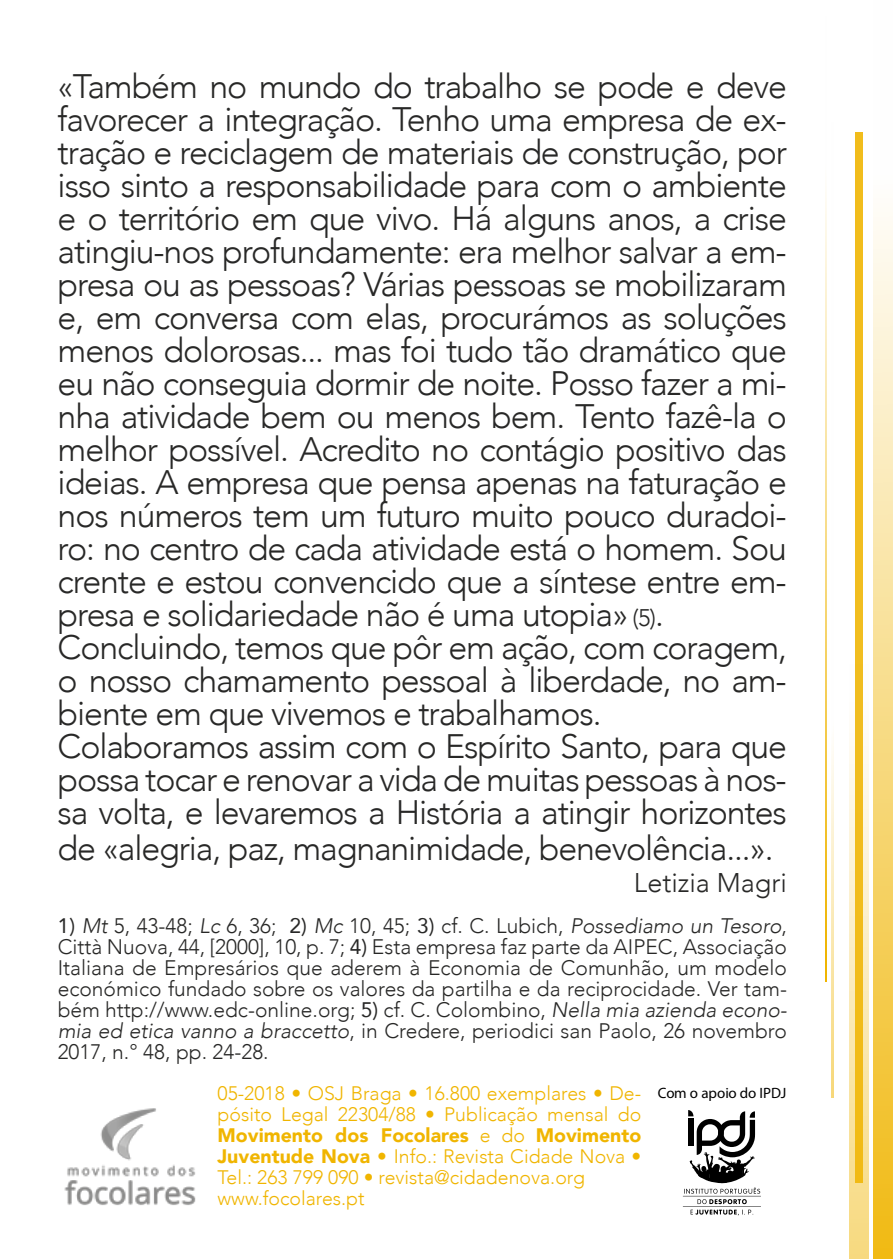
<style>
.page{position:relative;width:893px;height:1259px;background:#fff}
.page>*{position:absolute;margin:0;border:0;box-sizing:border-box;transform-origin:0 0}
.t1{font:300 33.9px/33px "Avenir";letter-spacing:-.035em;color:#282827}
.t2{font:300 27px "Avenir";color:#282827}
.t3{font:300 21px/21px "Avenir";color:#282827;text-align:justify}
.t4{font:300 19.5px/21px "Avenir";color:#f0b500}
.s1{font-size:24px}
.s2{font-weight:400}
.s3{font-style:italic}
.s4{font-family:"Myriad Pro";font-weight:400;font-size:15px;color:#000}
.s5{font-weight:900}
</style>
<div class="page">
<div style="left:873px;top:0;width:20px;height:1259px;background:linear-gradient(to bottom,#fff,#f1bb17)"></div>
<div style="left:855px;top:132px;width:7px;height:1050px;background:#f1bd1e"></div>
<hr style="left:825px;top:16px;width:1px;height:965px;background:#f0b500">
<hr style="left:831px;top:122px;width:2px;height:976px;background:#f0b500">
<svg style="left:849px;top:664px;width:20px;height:595px"></svg>
<svg style="left:683px;top:1110px;width:78px;height:105px"></svg>
<img style="left:64px;top:1108px;width:132px;height:97px">
<p class="t1" style="left:58px;top:70px;width:731px">«Também no mundo do trabalho se pode e deve favorecer a integração. Tenho uma empresa de ex&shy;tração e reciclagem de materiais de construção, por isso sinto a responsabilidade para com o ambiente e o território em que vivo. Há alguns anos, a crise atingiu-nos profundamente: era melhor salvar a em&shy;presa ou as pessoas? Várias pessoas se mobilizaram e, em conversa com elas, procurámos as soluções menos dolorosas... mas foi tudo tão dramático que eu não conseguia dormir de noite. Posso fazer a mi&shy;nha atividade bem ou menos bem. Tento fazê-la o melhor possível. Acredito no contágio positivo das ideias. A empresa que pensa apenas na faturação e nos números tem um futuro muito pouco duradoi&shy;ro: no centro de cada atividade está o homem. Sou crente e estou convencido que a síntese entre em&shy;presa e solidariedade não é uma utopia» <span class="s1">(5)</span>.<br>Concluindo, temos que pôr em ação, com coragem, o nosso chamamento pessoal à liberdade, no am&shy;biente em que vivemos e trabalhamos.<br>Colaboramos assim com o Espírito Santo, para que possa tocar e renovar a vida de muitas pessoas à nos&shy;sa volta, e levaremos a História a atingir horizontes de «alegria, paz, magnanimidade, benevolência...».</p>
<p class="t2" style="left:634px;top:867px;width:155px">Letizia Magri</p>
<p class="t3" style="left:58px;top:915px;width:731px"><span class="s2">1)</span> <span class="s3">Mt</span> 5, 43-48; <span class="s3">Lc</span> 6, 36; <span class="s2">2)</span> <span class="s3">Mc</span> 10, 45; <span class="s2">3)</span> cf. C. Lubich, <span class="s3">Possediamo un Tesoro</span>, Città Nuova, 44, [2000], 10, p. 7; <span class="s2">4)</span> Esta empresa faz parte da AIPEC, Associação Italiana de Empresários que aderem à Economia de Comunhão, um modelo económico fundado sobre os valores da partilha e da reciprocidade. Ver tam&shy;bém http://www.edc-online.org; <span class="s2">5)</span> cf. C. Colombino, <span class="s3">Nella mia azienda econo&shy;mia ed etica vanno a braccetto</span>, in Credere, periodici san Paolo, 26 novembro 2017, n.° 48, pp. 24-28.</p>
<p class="t4" style="left:218px;top:1082px;width:570px">05-2018 • OSJ Braga • 16.800 exemplares • De- <span class="s4">Com o apoio do IPDJ </span>pósito Legal 22304/88 • Publicação mensal do<br><span class="s5">Movimento dos Focolares</span> e do <span class="s5">Movimento<br>Juventude Nova •</span> Info.: Revista Cidade Nova •<br>Tel.: 263 799 090 • revista@cidadenova.org<br>www.focolares.pt</p>
</div>
